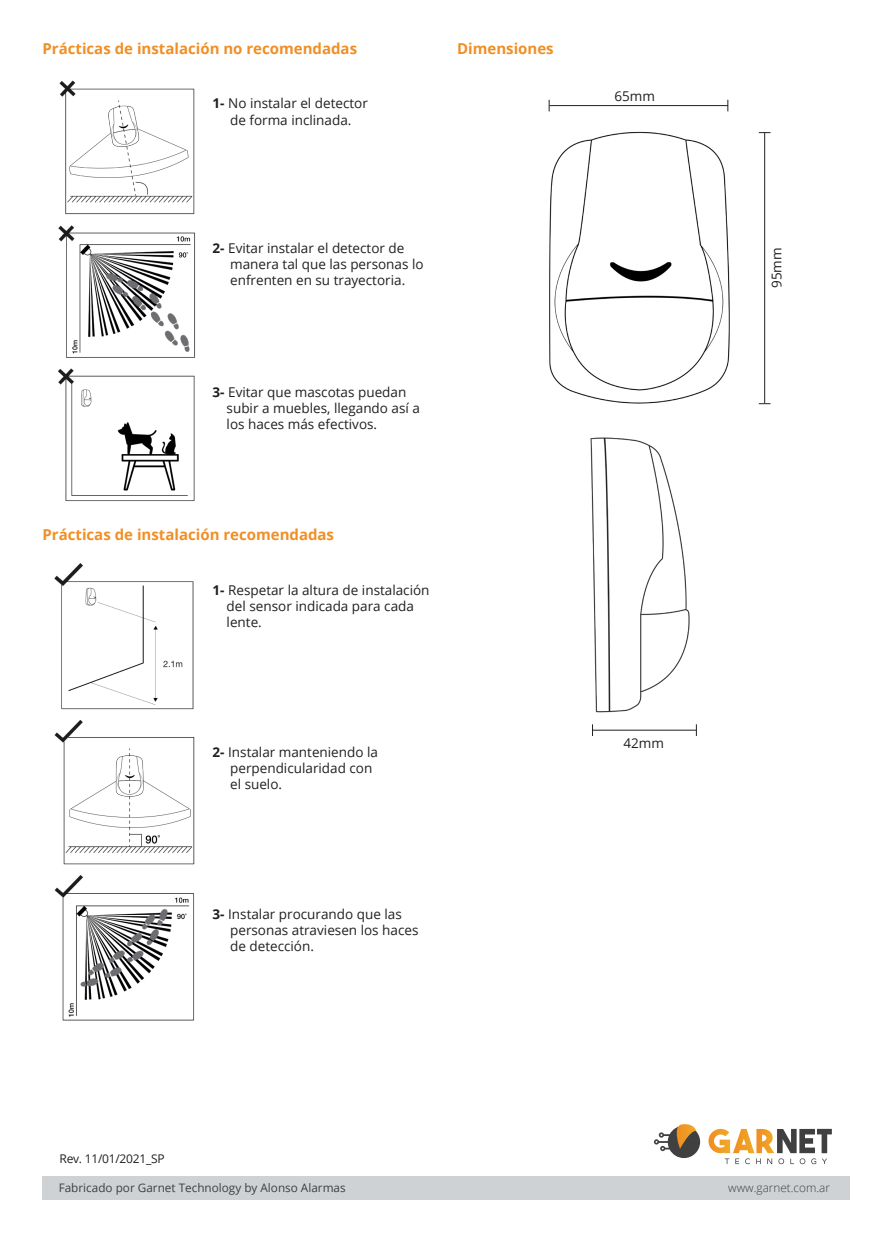
<style>
.page{position:relative;width:893px;height:1242px;background:#fff}
.page>*{position:absolute;margin:0;border:0;box-sizing:border-box;transform-origin:0 0}
.t1{font:700 15px "Open Sans";color:#f08f25}
.t2{font:13.5px "Open Sans";color:#231f20}
.t3{font:12px "Open Sans";letter-spacing:-.02em;color:#231f20}
.t4{font:11.7px "Open Sans";color:#3e3e3f}
.t5{font:300 11.7px "Open Sans";color:#3e3e3f}
.s1{font-weight:700}
</style>
<div class="page">
<div style="left:43px;top:1175px;width:807px;height:24px;background:#cfd2d4"></div>
<svg style="left:708px;top:1128px;width:124px;height:24px"></svg>
<svg style="left:725px;top:1158px;width:4px;height:5px"></svg>
<svg style="left:735px;top:1158px;width:4px;height:5px"></svg>
<svg style="left:745px;top:1158px;width:5px;height:5px"></svg>
<svg style="left:756px;top:1158px;width:5px;height:5px"></svg>
<svg style="left:767px;top:1158px;width:5px;height:5px"></svg>
<svg style="left:778px;top:1158px;width:6px;height:5px"></svg>
<svg style="left:800px;top:1158px;width:5px;height:5px"></svg>
<svg style="left:811px;top:1158px;width:5px;height:5px"></svg>
<svg style="left:822px;top:1158px;width:5px;height:5px"></svg>
<svg style="left:654px;top:1124px;width:46px;height:33px"></svg>
<img style="left:59px;top:80px;width:136px;height:134px">
<img style="left:54px;top:563px;width:140px;height:147px">
<img style="left:58px;top:214px;width:137px;height:144px">
<img style="left:54px;top:720px;width:141px;height:145px">
<img style="left:58px;top:368px;width:137px;height:134px">
<img style="left:54px;top:875px;width:141px;height:146px">
<img style="left:549px;top:131px;width:181px;height:273px">
<img style="left:590px;top:437px;width:100px;height:276px">
<hr style="left:764px;top:132px;width:1px;height:271px;background:#231f20">
<hr style="left:549px;top:105px;width:179px;height:1px;background:#231f20">
<hr style="left:592px;top:729px;width:105px;height:1px;background:#231f20">
<svg style="left:696px;top:724px;width:1px;height:12px"></svg>
<p class="t1" style="left:43px;top:38px;width:316px">Prácticas de instalación no recomendadas</p>
<p class="t2" style="left:213px;top:94px;width:157px"><span class="s1">1-</span> No instalar el detector</p>
<p class="t2" style="left:230px;top:110px;width:123px">de forma inclinada.</p>
<p class="t1" style="left:457px;top:38px;width:98px">Dimensiones</p>
<p class="t2" style="left:213px;top:238px;width:193px"><span class="s1">2-</span> Evitar instalar el detector de</p>
<p class="t2" style="left:230px;top:254px;width:195px">manera tal que las personas lo</p>
<p class="t2" style="left:230px;top:271px;width:177px">enfrenten en su trayectoria.</p>
<p class="t2" style="left:213px;top:382px;width:195px"><span class="s1">3-</span> Evitar que mascotas puedan</p>
<p class="t2" style="left:227px;top:398px;width:195px">subir a muebles, llegando así a</p>
<p class="t2" style="left:227px;top:415px;width:152px">los haces más efectivos.</p>
<p class="t1" style="left:43px;top:523px;width:293px">Prácticas de instalación recomendadas</p>
<p class="t2" style="left:213px;top:580px;width:218px"><span class="s1">1-</span> Respetar la altura de instalación</p>
<p class="t2" style="left:227px;top:596px;width:189px">del sensor indicada para cada</p>
<p class="t2" style="left:227px;top:613px;width:37px">lente.</p>
<p class="t2" style="left:213px;top:742px;width:167px"><span class="s1">2-</span> Instalar manteniendo la</p>
<p class="t2" style="left:230px;top:758px;width:144px">perpendicularidad con</p>
<p class="t2" style="left:230px;top:775px;width:53px">el suelo.</p>
<p class="t2" style="left:213px;top:904px;width:191px"><span class="s1">3-</span> Instalar procurando que las</p>
<p class="t2" style="left:230px;top:920px;width:190px">personas atraviesen los haces</p>
<p class="t2" style="left:230px;top:937px;width:85px">de detección.</p>
<p class="t2" style="left:614px;top:87px;width:42px">65mm</p>
<p class="t2" style="left:623px;top:733px;width:42px">42mm</p>
<p class="t3" style="left:60px;top:1149px;width:107px">Rev. 11/01/2021_SP</p>
<p class="t2" style="left:767px;top:288px;width:42px;rotate:-90deg">95mm</p>
<p class="t4" style="left:59px;top:1179px;width:289px">Fabricado por Garnet Technology by Alonso Alarmas</p>
<p class="t5" style="left:728px;top:1179px;width:103px">www.garnet.com.ar</p>
</div>
